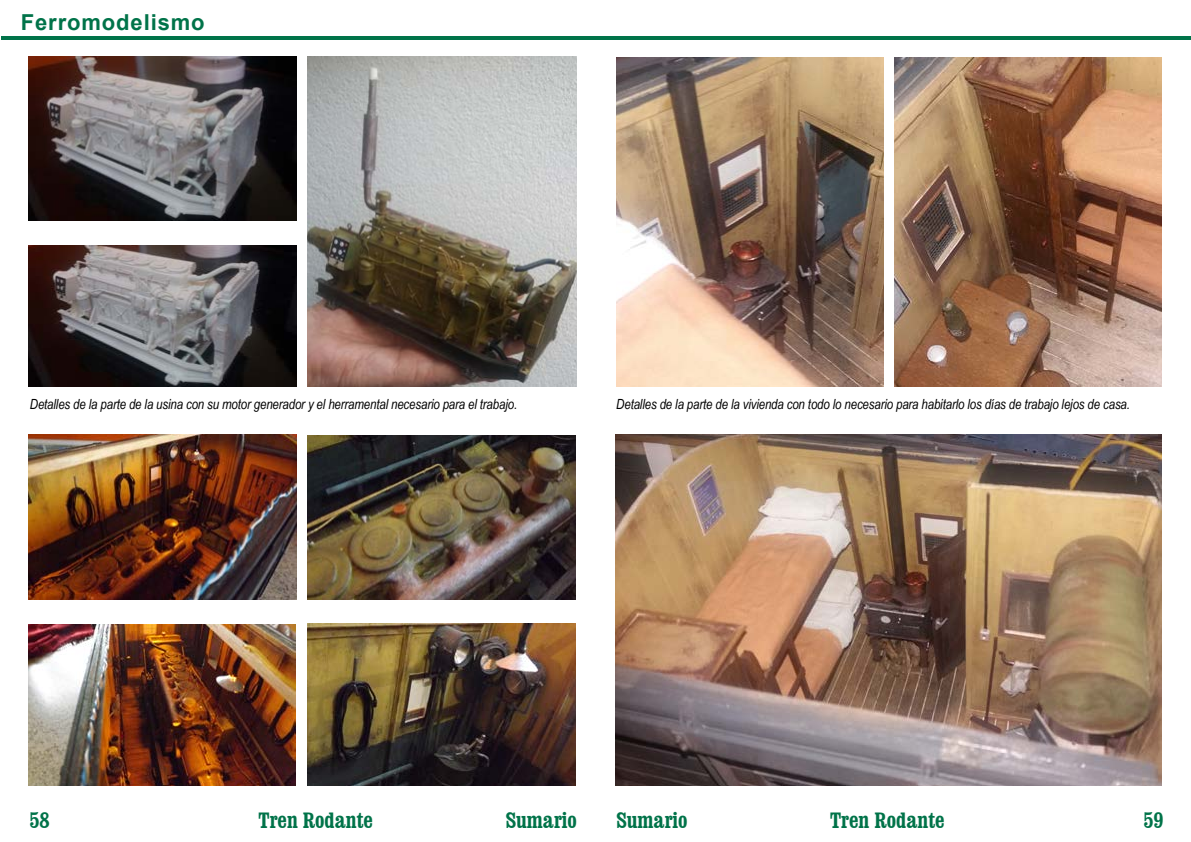
<style>
.page{position:relative;width:1191px;height:842px;background:#fff}
.page>*{position:absolute;margin:0;border:0;box-sizing:border-box;transform-origin:0 0}
.t1{font:700 condensed 22px "Clarendon BT";color:#007349}
.t2{font:700 22px "Arial";letter-spacing:.04em;color:#007349}
.t3{font:italic 14px "Arial Narrow";letter-spacing:-.01em;color:#000}
</style>
<div class="page">
<hr style="left:1px;top:36px;width:1190px;height:4px;background:#007349">
<img style="left:28px;top:57px;width:268px;height:164px">
<img style="left:308px;top:57px;width:268px;height:330px">
<img style="left:28px;top:246px;width:269px;height:141px">
<img style="left:308px;top:436px;width:267px;height:163px">
<img style="left:28px;top:624px;width:267px;height:162px">
<img style="left:616px;top:57px;width:267px;height:330px">
<img style="left:615px;top:435px;width:546px;height:351px">
<img style="left:894px;top:57px;width:267px;height:330px">
<img style="left:28px;top:435px;width:269px;height:164px">
<img style="left:307px;top:624px;width:269px;height:162px">
<h1 class="t2" style="left:21px;top:6px;width:185px">Ferromodelismo</h1>
<p class="t3" style="left:30px;top:394px;width:489px">Detalles de la parte de la usina con su motor generador y el herramental necesario para el trabajo.</p>
<p class="t3" style="left:616px;top:394px;width:515px">Detalles de la parte de la vivienda con todo lo necesario para habitarlo los días de trabajo lejos de casa.</p>
<h1 class="t1" style="left:29px;top:807px;width:22px">58</h1>
<h1 class="t1" style="left:258px;top:807px;width:116px">Tren Rodante</h1>
<h1 class="t1" style="left:506px;top:807px;width:73px">Sumario</h1>
<h1 class="t1" style="left:616px;top:807px;width:73px">Sumario</h1>
<h1 class="t1" style="left:830px;top:807px;width:116px">Tren Rodante</h1>
<h1 class="t1" style="left:1143px;top:807px;width:22px">59</h1>
</div>
